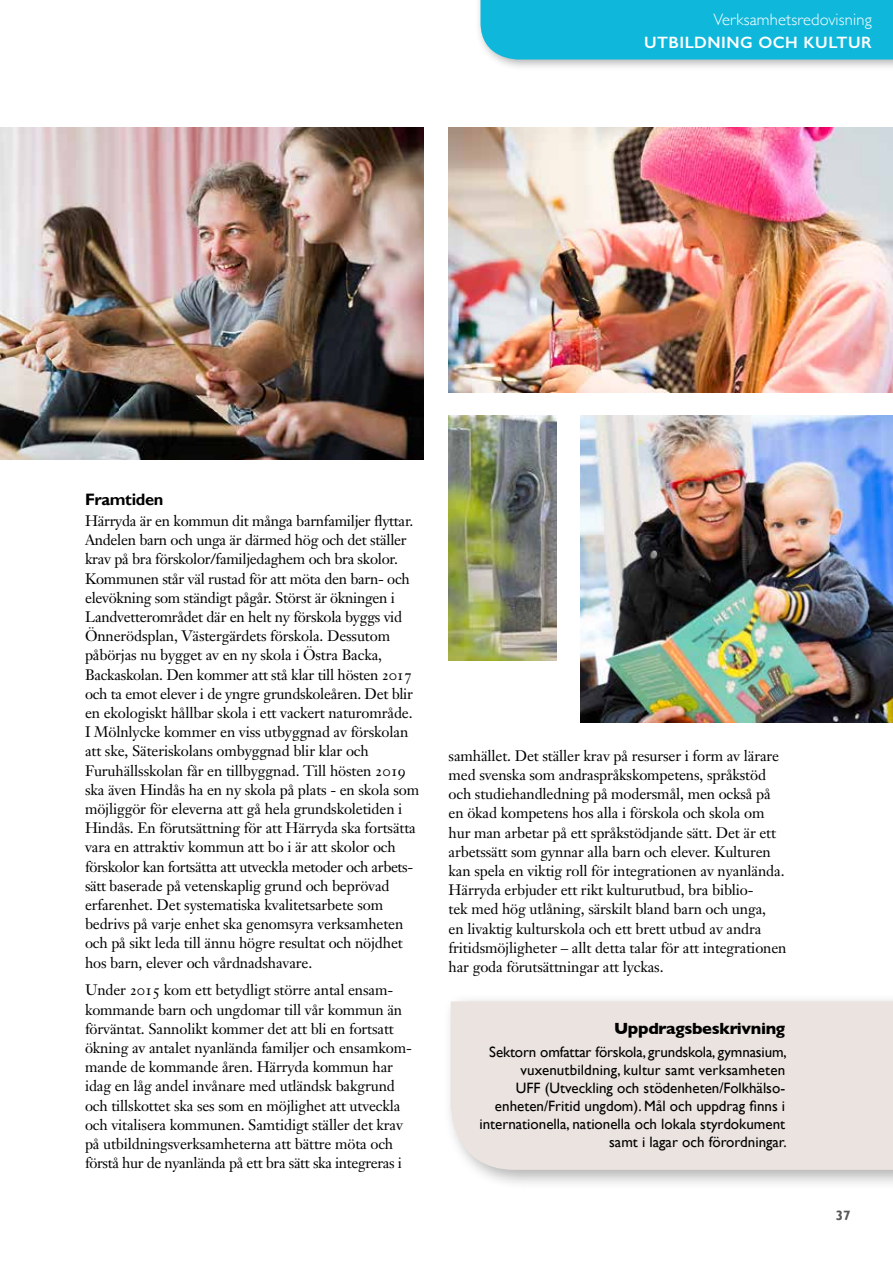
<style>
.page{position:relative;width:893px;height:1263px;background:#fff}
.page>*{position:absolute;margin:0;border:0;box-sizing:border-box;transform-origin:0 0}
.t1{font:300 16.5px "Gill Sans";letter-spacing:.01em;color:#fff}
.t2{font:600 16.5px "Gill Sans";letter-spacing:.03em;color:#fff}
.t3{font:700 16.5px "Gill Sans";letter-spacing:-.02em;color:#000}
.t4{font:700 16.5px "Gill Sans";letter-spacing:-.02em;color:#000}
.t5{font:15px/19.2px "Janson Text";letter-spacing:-.01em;color:#000}
.t6{font:15px/18px "Gill Sans";color:#000;text-align:right}
.t7{font:700 13.5px "Gill Sans";color:#575756}
.s1{font-family:"Janson Text Roman SC"}
</style>
<div class="page">
<div style="left:475px;top:0;width:418px;height:72px;background:#000;opacity:.3"></div>
<div style="left:480px;top:0;width:413px;height:60px;background:#0fb8db"></div>
<img style="left:580px;top:416px;width:313px;height:307px">
<img style="left:449px;top:128px;width:444px;height:264px">
<div style="left:442px;top:993px;width:451px;height:197px;background:#000;opacity:.3"></div>
<div style="left:451px;top:1001px;width:442px;height:169px;background:#ebe3df"></div>
<img style="left:449px;top:416px;width:107px;height:244px">
<img style="left:0;top:128px;width:423px;height:331px">
<p class="t1" style="left:713px;top:6px;width:160px">Verksamhetsredovisning</p>
<p class="t2" style="left:644px;top:33px;width:229px">UTBILDNING OCH KULTUR</p>
<p class="t4" style="left:85px;top:490px;width:80px">Framtiden</p>
<p class="t5" style="left:85px;top:511px;width:336px">Härryda är en kommun dit många barnfamiljer flyttar.<br>Andelen barn och unga är därmed hög och det ställer krav på bra förskolor/familjedaghem och bra skolor.<br>Kommunen står väl rustad för att möta den barn- och elevökning som ständigt pågår. Störst är ökningen i Landvetterområdet där en helt ny förskola byggs vid Önnerödsplan, Västergärdets förskola. Dessutom påbörjas nu bygget av en ny skola i Östra Backa, Backaskolan. Den kommer att stå klar till hösten <span class="s1">2017 </span>och ta emot elever i de yngre grundskoleåren. Det blir en ekologiskt hållbar skola i ett vackert naturområde.<br>I Mölnlycke kommer en viss utbyggnad av förskolan att ske, Säteriskolans ombyggnad blir klar och Furuhällsskolan får en tillbyggnad. Till hösten <span class="s1">2019 </span>ska även Hindås ha en ny skola på plats - en skola som möjliggör för eleverna att gå hela grundskoletiden i Hindås. En förutsättning för att Härryda ska fortsätta vara en attraktiv kommun att bo i är att skolor och förskolor kan fortsätta att utveckla metoder och arbets&shy;sätt baserade på vetenskaplig grund och beprövad erfarenhet. Det systematiska kvalitetsarbete som bedrivs på varje enhet ska genomsyra verksamheten och på sikt leda till ännu högre resultat och nöjdhet hos barn, elever och vårdnadshavare.</p>
<p class="t5" style="left:85px;top:980px;width:328px">Under <span class="s1">2015</span> kom ett betydligt större antal ensam&shy;kommande barn och ungdomar till vår kommun än förväntat. Sannolikt kommer det att bli en fortsatt ökning av antalet nyanlända familjer och ensamkom&shy;mande de kommande åren. Härryda kommun har idag en låg andel invånare med utländsk bakgrund och tillskottet ska ses som en möjlighet att utveckla och vitalisera kommunen. Samtidigt ställer det krav på utbildningsverksamheterna att bättre möta och förstå hur de nyanlända på ett bra sätt ska integreras i</p>
<p class="t5" style="left:449px;top:746px;width:339px">samhället. Det ställer krav på resurser i form av lärare med svenska som andraspråkskompetens, språkstöd och studiehandledning på modersmål, men också på en ökad kompetens hos alla i förskola och skola om hur man arbetar på ett språkstödjande sätt. Det är ett arbetssätt som gynnar alla barn och elever. Kulturen kan spela en viktig roll för integrationen av nyanlända.<br>Härryda erbjuder ett rikt kulturutbud, bra biblio-<br>tek med hög utlåning, särskilt bland barn och unga,<br>en livaktig kulturskola och ett brett utbud av andra fritidsmöjligheter – allt detta talar för att integrationen har goda förutsättningar att lyckas.</p>
<p class="t3" style="left:614px;top:1015px;width:173px">Uppdragsbeskrivning</p>
<p class="t6" style="left:479px;top:1043px;width:309px">Sektorn omfattar förskola, grundskola, gymnasium, vuxenutbildning, kultur samt verksamheten<br>UFF (Utveckling och stödenheten/Folkhälso&shy;enheten/Fritid ungdom). Mål och uppdrag finns i internationella, nationella och lokala styrdokument samt i lagar och förordningar.</p>
<p class="t7" style="left:836px;top:1207px;width:16px">37</p>
</div>
